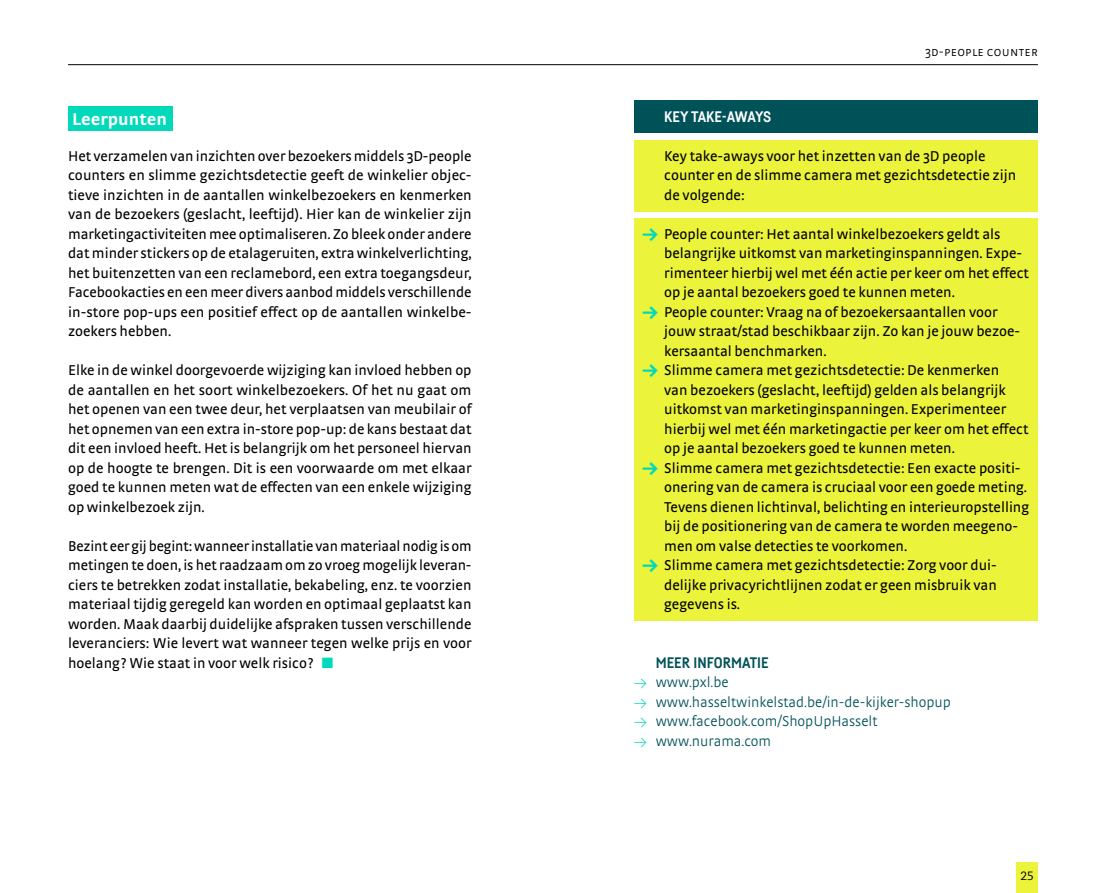
<style>
.page{position:relative;width:1106px;height:893px;background:#fff}
.page>*{position:absolute;margin:0;border:0;box-sizing:border-box;transform-origin:0 0}
.t1{font:700 18px "Strada Pro";color:#fff}
.t2{font:15px/19.5px "Strada Pro";color:#000}
.t3{font:300 15px "Strada Pro";color:#005259}
.t4{font:700 15px "Fabrikat";color:#005259}
.t5{font:700 15px "Fabrikat";letter-spacing:-.02em;color:#fff}
.t6{font:300 13.5px "Strada Pro";letter-spacing:.02em;color:#000}
.t7{font:12px "Caecilia LT Std";color:#000}
.s1{color:#00dabb}
.s2{font-weight:900;color:#00dabb}
.s3{font-size:12px;color:#00dabb}
</style>
<div class="page">
<hr style="left:68px;top:64px;width:969px;height:1px;background:#000">
<div style="left:634px;top:101px;width:403px;height:32px;background:#005259"></div>
<div style="left:634px;top:140px;width:403px;height:71px;background:#ecf33b"></div>
<div style="left:634px;top:218px;width:403px;height:91px;background:#ecf33b"></div>
<div style="left:634px;top:296px;width:403px;height:71px;background:#ecf33b"></div>
<div style="left:634px;top:355px;width:403px;height:110px;background:#ecf33b"></div>
<div style="left:634px;top:452px;width:403px;height:110px;background:#ecf33b"></div>
<div style="left:634px;top:550px;width:403px;height:71px;background:#ecf33b"></div>
<div style="left:68px;top:106px;width:104px;height:25px;background:#00dabb"></div>
<div style="left:1016px;top:863px;width:21px;height:30px;background:#ecf33b"></div>
<p class="t1" style="left:72px;top:106px;width:96px">Leerpunten</p>
<p class="t2" style="left:68px;top:145px;width:405px;text-align:justify">Het verzamelen van inzichten over bezoekers middels 3D-people counters en slimme gezichtsdetectie geeft de winkelier objec&shy;tieve inzichten in de aantallen winkelbezoekers en kenmerken van de bezoekers (geslacht, leeftijd). Hier kan de winkelier zijn marketingactiviteiten mee optimaliseren. Zo bleek onder andere dat minder stickers op de etalageruiten, extra winkelverlichting, het buitenzetten van een reclamebord, een extra toegangsdeur, Facebookacties en een meer divers aanbod middels verschillende in-store pop-ups een positief effect op de aantallen winkelbe&shy;zoekers hebben.</p>
<p class="t2" style="left:68px;top:360px;width:405px;text-align:justify">Elke in de winkel doorgevoerde wijziging kan invloed hebben op de aantallen en het soort winkelbezoekers. Of het nu gaat om het openen van een twee deur, het verplaatsen van meubilair of het opnemen van een extra in-store pop-up: de kans bestaat dat dit een invloed heeft. Het is belangrijk om het personeel hiervan op de hoogte te brengen. Dit is een voorwaarde om met elkaar goed te kunnen meten wat de effecten van een enkele wijziging op winkelbezoek zijn.</p>
<p class="t2" style="left:68px;top:535px;width:405px;text-align:justify">Bezint eer gij begint: wanneer installatie van materiaal nodig is om metingen te doen, is het raadzaam om zo vroeg mogelijk leveran&shy;ciers te betrekken zodat installatie, bekabeling, enz. te voorzien materiaal tijdig geregeld kan worden en optimaal geplaatst kan worden. Maak daarbij duidelijke afspraken tussen verschillende leveranciers: Wie levert wat wanneer tegen welke prijs en voor hoelang? Wie staat in voor welk risico? <span class="s1">■</span></p>
<p class="t6" style="left:925px;top:42px;width:114px">3d-people counter</p>
<p class="t5" style="left:664px;top:107px;width:109px">KEY TAKE-AWAYS</p>
<p class="t2" style="left:664px;top:145px;width:353px">Key take-aways voor het inzetten van de 3D people counter en de slimme camera met gezichtsdetectie zijn de volgende:</p>
<p class="t2" style="left:664px;top:223px;width:366px;text-indent:-21px"><span class="s2">→</span> People counter: Het aantal winkelbezoekers geldt als belangrijke uitkomst van marketinginspanningen. Expe&shy;rimenteer hierbij wel met één actie per keer om het effect op je aantal bezoekers goed te kunnen meten.</p>
<p class="t2" style="left:664px;top:301px;width:357px;text-indent:-21px"><span class="s2">→</span> People counter: Vraag na of bezoekersaantallen voor jouw straat/stad beschikbaar zijn. Zo kan je jouw bezoe&shy;kersaantal benchmarken.</p>
<p class="t2" style="left:664px;top:360px;width:366px;text-indent:-21px"><span class="s2">→</span> Slimme camera met gezichtsdetectie: De kenmerken<br>van bezoekers (geslacht, leeftijd) gelden als belangrijk uitkomst van marketinginspanningen. Experimenteer hierbij wel met één marketingactie per keer om het effect op je aantal bezoekers goed te kunnen meten.</p>
<p class="t2" style="left:664px;top:457px;width:366px;text-indent:-21px"><span class="s2">→</span> Slimme camera met gezichtsdetectie: Een exacte positi&shy;onering van de camera is cruciaal voor een goede meting.<br>Tevens dienen lichtinval, belichting en interieuropstelling bij de positionering van de camera te worden meegeno&shy;men om valse detecties te voorkomen.</p>
<p class="t2" style="left:664px;top:555px;width:334px;text-align:justify;text-indent:-21px"><span class="s2">→</span> Slimme camera met gezichtsdetectie: Zorg voor dui&shy;delijke privacyrichtlijnen zodat er geen misbruik van gegevens is.</p>
<p class="t4" style="left:655px;top:653px;width:114px">MEER INFORMATIE</p>
<p class="t3" style="left:634px;top:672px;width:96px"><span class="s3">→</span> www.pxl.be</p>
<p class="t3" style="left:634px;top:692px;width:318px"><span class="s3">→</span> www.hasseltwinkelstad.be/in-de-kijker-shopup</p>
<p class="t3" style="left:634px;top:711px;width:245px"><span class="s3">→</span> www.facebook.com/ShopUpHasselt</p>
<p class="t3" style="left:634px;top:731px;width:138px"><span class="s3">→</span> www.nurama.com</p>
<p class="t7" style="left:1020px;top:869px;width:15px">25</p>
</div>
